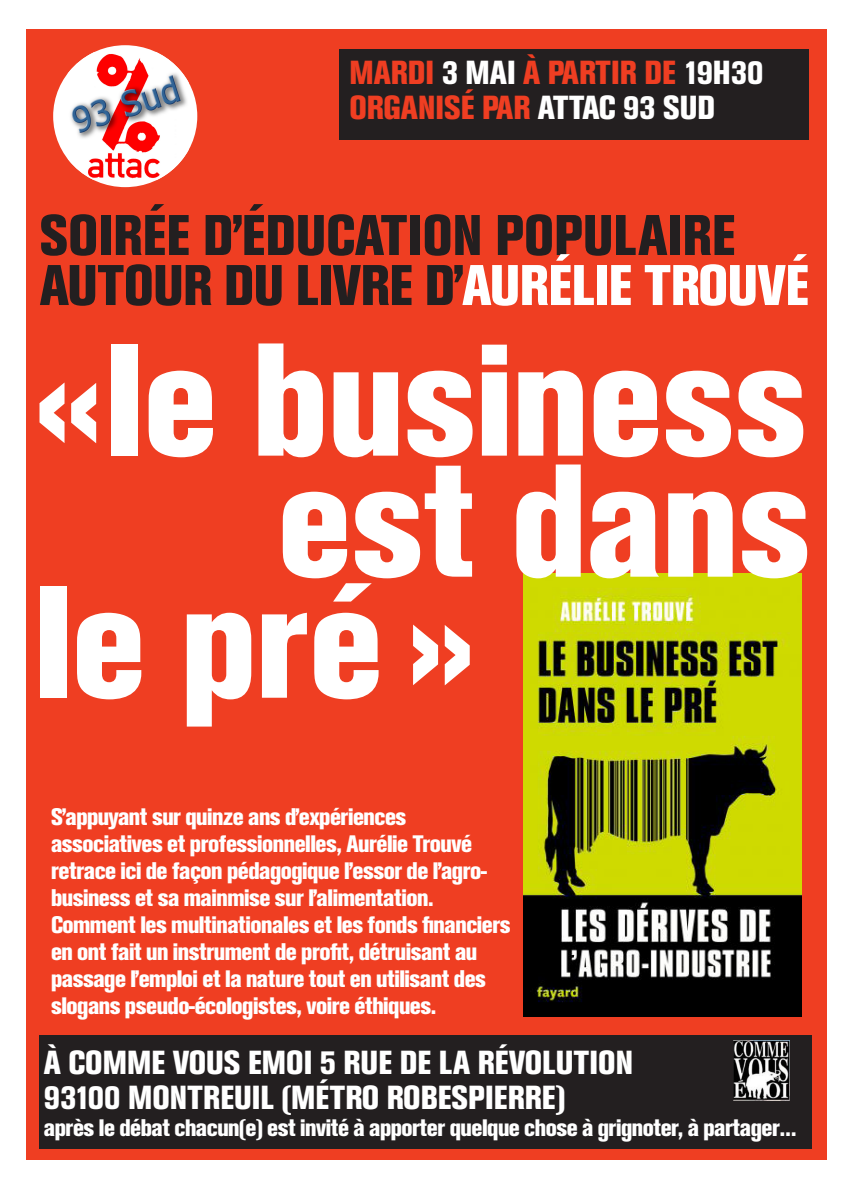
<style>
.page{position:relative;width:842px;height:1191px;background:#fff}
.page>*{position:absolute;margin:0;border:0;box-sizing:border-box;transform-origin:0 0}
.t1{font:166.6px "A Grotesk Bld Cnd";color:#fff}
.t2{font:60px "A Grotesk Bld Cnd";letter-spacing:-.01em;color:#231f20}
.t3{font:35px "A Grotesk Bld Cnd";color:#fff}
.t4{font:35px "A Grotesk Bld Cnd";color:#ef3e22}
.t5{font:25px/27px "A Grotesk Bld Cnd";letter-spacing:-.02em;color:#fff}
.s1{color:#fff}
</style>
<div class="page">
<div style="left:26px;top:30px;width:800px;height:1129px;background:#ef3e22"></div>
<div style="left:339px;top:50px;width:470px;height:90px;background:#231f20"></div>
<div style="left:39px;top:1035px;width:772px;height:114px;background:#231f20"></div>
<div style="left:53px;top:45px;width:144px;height:142px;background:#fff;border-radius:50%"></div>
<img style="left:68px;top:52px;width:121px;height:128px">
<img style="left:733px;top:1040px;width:57px;height:60px">
<img style="left:523px;top:573px;width:278px;height:443px">
<p class="t4" style="left:349px;top:49px;width:416px">MARDI <span class="s1">3 MAI</span> À PARTIR DE <span class="s1">19H30</span></p>
<p class="t4" style="left:349px;top:84px;width:367px">ORGANISÉ PAR <span class="s1">ATTAC 93 SUD</span></p>
<p class="t2" style="left:40px;top:195px;width:697px">SOIRÉE D’ÉDUCATION POPULAIRE</p>
<p class="t2" style="left:40px;top:245px;width:771px">AUTOUR DU LIVRE D’<span class="s1">AURÉLIE TROUVÉ</span></p>
<p class="t1" style="left:34px;top:289px;width:774px">«le business</p>
<p class="t1" style="left:278px;top:410px;width:534px">est dans</p>
<p class="t1" style="left:34px;top:531px;width:443px">le pré »</p>
<p class="t5" style="left:51px;top:805px;width:461px">S’appuyant sur quinze ans d’expériences associatives et professionnelles, Aurélie Trouvé retrace ici de façon pédagogique l’essor de l’agro&shy;business et sa mainmise sur l’alimentation.<br>Comment les multinationales et les fonds financiers en ont fait un instrument de profit, détruisant au passage l’emploi et la nature tout en utilisant des slogans pseudo-écologistes, voire éthiques.</p>
<p class="t3" style="left:44px;top:1039px;width:591px">À COMME VOUS EMOI 5 RUE DE LA RÉVOLUTION</p>
<p class="t3" style="left:44px;top:1074px;width:523px">93100 MONTREUIL (MÉTRO ROBESPIERRE)</p>
<p class="t5" style="left:44px;top:1116px;width:754px">après le débat chacun(e) est invité à apporter quelque chose à grignoter, à partager…</p>
</div>
